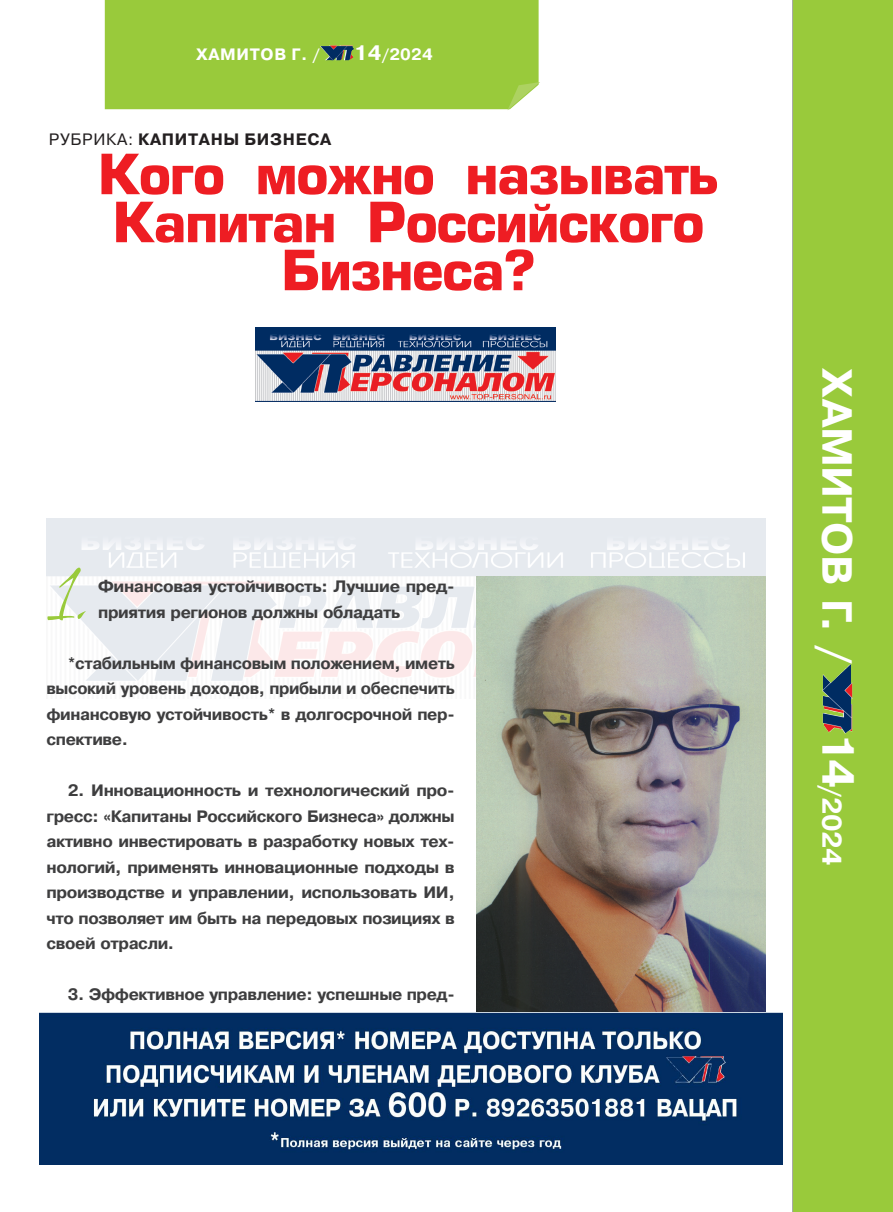
<style>
.page{position:relative;width:893px;height:1212px;background:#fff}
.page>*{position:absolute;margin:0;border:0;box-sizing:border-box;transform-origin:0 0}
.t1{font:108px "Vera Crouz";color:#99ca3b}
.t2{font:700 54px/48px "Europe";letter-spacing:-.025em;color:#ee1d23;text-align:center}
.t3{font:700 42px "Pragmatica C";letter-spacing:-.015em;color:#fff}
.t4{font:700 27px "Pragmatica C";color:#fff}
.t5{font:700 16.5px/25.5px "Pragmatica";letter-spacing:-.025em;color:#3e3e3f;text-align:justify}
.t6{font:700 16.5px "Pragmatica";letter-spacing:.04em;color:#231f20}
.t7{font:700 16.5px "Pragmatica";letter-spacing:.04em;color:#fff}
.s1{font-size:21px}
.s2{font-weight:400}
.s3{font-size:45px}
</style>
<div class="page">
<div style="left:793px;top:0;width:100px;height:1212px;background:#99ca3b"></div>
<div style="left:105px;top:0;width:434px;height:109px;background:#99ca3b"></div>
<img style="left:46px;top:519px;width:720px;height:162px">
<hr style="left:792px;top:0;width:1px;height:1212px;background:#a8a9ad">
<svg style="left:507px;top:82px;width:33px;height:28px"></svg>
<img style="left:822px;top:664px;width:30px;height:70px">
<img style="left:256px;top:327px;width:299px;height:74px">
<img style="left:320px;top:45px;width:34px;height:15px">
<img style="left:476px;top:577px;width:290px;height:435px">
<img style="left:39px;top:1013px;width:743px;height:152px">
<p class="t7" style="left:196px;top:44px;width:125px">ХАМИТОВ Г. /</p>
<p class="t7" style="left:354px;top:44px;width:80px"><span class="s1">14</span>/2024</p>
<p class="t6" style="left:49px;top:128px;width:284px"><span class="s2">РУБРИКА:</span> КАПИТАНЫ БИЗНЕСА</p>
<h2 class="t2" style="left:98px;top:150px;width:623px">Кого можно называть<br>Капитан Российского<br>Бизнеса?</h2>
<h1 class="t1" style="left:46px;top:534px;width:42px">1.</h1>
<p class="t5" style="left:98px;top:574px;width:358px">Финансовая устойчивость: Лучшие пред&shy;приятия регионов должны обладать</p>
<p class="t5" style="left:46px;top:650px;width:410px;text-indent:21px">*стабильным финансовым положением, иметь высокий уровень доходов, прибыли и обеспечить финансовую устойчивость* в долгосрочной пер&shy;спективе.</p>
<p class="t5" style="left:46px;top:778px;width:410px;text-indent:21px">2. Инновационность и технологический про&shy;гресс: «Капитаны Российского Бизнеса» должны активно инвестировать в разработку новых тех&shy;нологий, применять инновационные подходы в производстве и управлении, использовать ИИ, что позволяет им быть на передовых позициях в своей отрасли.</p>
<p class="t5" style="left:68px;top:982px;width:389px">3. Эффективное управление: успешные пред-</p>
<h3 class="t3" style="left:859px;top:368px;width:298px;rotate:90deg">ХАМИТОВ Г. /</h3>
<h3 class="t4" style="left:846px;top:733px;width:133px;rotate:90deg"><span class="s3">14</span>/2024</h3>
</div>
